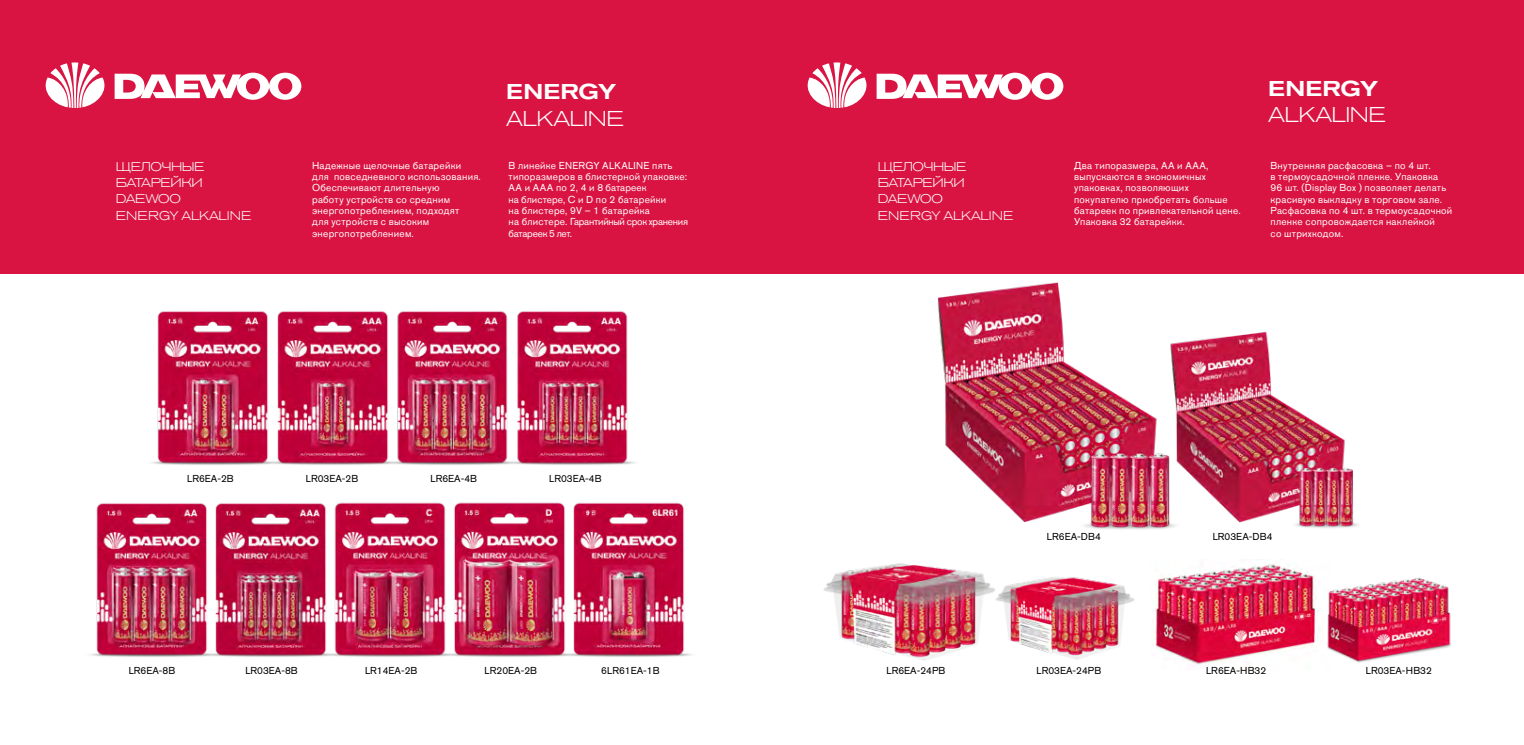
<style>
.page{position:relative;width:1524px;height:745px;background:#fff}
.page>*{position:absolute;margin:0;border:0;box-sizing:border-box;transform-origin:0 0}
.t1{font:300 expanded 21.25px "Akzidenz Grotesk Pro";letter-spacing:-.03em;color:#fff}
.t2{font:500 expanded 21.25px "Akzidenz Grotesk Pro";color:#fff}
.t3{font:300 expanded 12.5px/16.5px "Akzidenz Grotesk Pro";letter-spacing:-.03em;color:#fff}
.t4{font:10px/11.2px "Akzidenz Grotesk Pro";letter-spacing:.025em;color:#fff}
.t5{font:10px "Akzidenz Grotesk Pro";color:#000}
</style>
<div class="page">
<div style="left:0;top:0;width:762px;height:273px;background:#da1442"></div>
<svg style="left:46px;top:62px;width:255px;height:46px"></svg>
<img style="left:632px;top:502px;width:60px;height:155px">
<img style="left:575px;top:311px;width:61px;height:154px">
<img style="left:151px;top:311px;width:60px;height:154px">
<img style="left:274px;top:502px;width:113px;height:155px">
<img style="left:455px;top:311px;width:120px;height:154px">
<img style="left:387px;top:502px;width:245px;height:155px">
<img style="left:90px;top:503px;width:184px;height:154px">
<img style="left:211px;top:311px;width:244px;height:154px">
<div style="left:762px;top:0;width:762px;height:273px;background:#da1442"></div>
<svg style="left:807px;top:62px;width:256px;height:46px"></svg>
<img style="left:1008px;top:577px;width:127px;height:83px">
<img style="left:1152px;top:559px;width:168px;height:109px">
<img style="left:1327px;top:577px;width:124px;height:86px">
<img style="left:824px;top:563px;width:184px;height:98px">
<img style="left:922px;top:273px;width:256px;height:257px">
<img style="left:1159px;top:318px;width:199px;height:212px">
<h1 class="t2" style="left:506px;top:78px;width:111px">ENERGY</h1>
<h1 class="t1" style="left:506px;top:105px;width:119px">ALKALINE</h1>
<p class="t3" style="left:116px;top:158px;width:137px">ЩЕЛОЧНЫЕ<br>БАТАРЕЙКИ<br>DAEWOO<br>ENERGY ALKALINE</p>
<p class="t4" style="left:312px;top:160px;width:170px">Надежные щелочные батарейки<br>для повседневного использования.<br>Обеспечивают длительную<br>работу устройств со средним энергопотреблением, подходят<br>для устройств с высоким энергопотреблением.</p>
<p class="t4" style="left:508px;top:160px;width:181px">В линейке ENERGY ALKALINE пять типоразмеров в блистерной упаковке:<br>АА и ААА по 2, 4 и 8 батареек<br>на блистере, C и D по 2 батарейки<br>на блистере, 9V – 1 батарейка<br>на блистере. Гарантийный срок хранения батареек 5 лет.</p>
<p class="t5" style="left:187px;top:472px;width:48px">LR6EA-2B</p>
<p class="t5" style="left:549px;top:472px;width:54px">LR03EA-4B</p>
<p class="t5" style="left:306px;top:472px;width:54px">LR03EA-2B</p>
<p class="t5" style="left:430px;top:472px;width:48px">LR6EA-4B</p>
<p class="t5" style="left:129px;top:663px;width:48px">LR6EA-8B</p>
<p class="t5" style="left:365px;top:663px;width:54px">LR14EA-2B</p>
<p class="t5" style="left:485px;top:663px;width:54px">LR20EA-2B</p>
<p class="t5" style="left:245px;top:663px;width:54px">LR03EA-8B</p>
<p class="t5" style="left:601px;top:663px;width:60px">6LR61EA-1B</p>
<h1 class="t2" style="left:1268px;top:74px;width:111px">ENERGY</h1>
<h1 class="t1" style="left:1268px;top:101px;width:119px">ALKALINE</h1>
<p class="t3" style="left:878px;top:158px;width:137px">ЩЕЛОЧНЫЕ<br>БАТАРЕЙКИ<br>DAEWOO<br>ENERGY ALKALINE</p>
<p class="t4" style="left:1074px;top:160px;width:168px">Два типоразмера, АА и ААА, выпускаются в экономичных упаковках, позволяющих покупателю приобретать больше батареек по привлекательной цене.<br>Упаковка 32 батарейки.</p>
<p class="t4" style="left:1270px;top:160px;width:183px">Внутренняя расфасовка – по 4 шт.<br>в термоусадочной пленке. Упаковка<br>96 шт. (Display Box ) позволяет делать красивую выкладку в торговом зале.<br>Расфасовка по 4 шт. в термоусадочной пленке сопровождается наклейкой<br>со штрихкодом.</p>
<p class="t5" style="left:1047px;top:530px;width:55px">LR6EA-DB4</p>
<p class="t5" style="left:1212px;top:530px;width:61px">LR03EA-DB4</p>
<p class="t5" style="left:886px;top:663px;width:60px">LR6EA-24PB</p>
<p class="t5" style="left:1036px;top:663px;width:66px">LR03EA-24PB</p>
<p class="t5" style="left:1206px;top:663px;width:62px">LR6EA-HB32</p>
<p class="t5" style="left:1366px;top:663px;width:67px">LR03EA-HB32</p>
</div>
